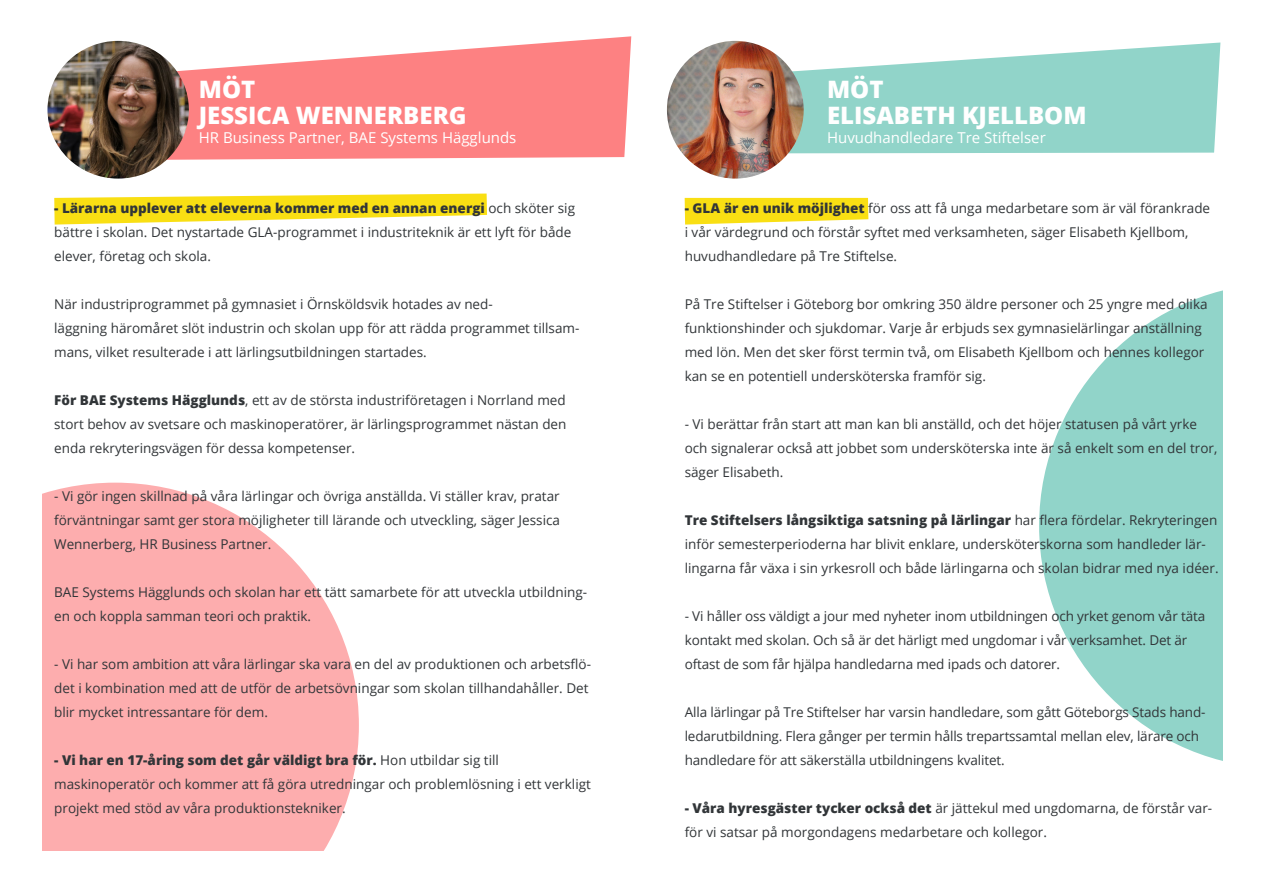
<style>
.page{position:relative;width:1263px;height:893px;background:#fff}
.page>*{position:absolute;margin:0;border:0;box-sizing:border-box;transform-origin:0 0}
.t1{font:800 24px "Open Sans";color:#fff}
.t2{font:15px "Open Sans";color:#fff}
.t3{font:13.5px/24px "Open Sans";color:#313538}
.s1{font-weight:800}
</style>
<div class="page">
<svg style="left:685px;top:198px;width:183px;height:27px;background:#f9e22d"></svg>
<svg style="left:54px;top:194px;width:433px;height:31px"></svg>
<svg style="left:804px;top:43px;width:416px;height:110px;background:#9fd9d0"></svg>
<svg style="left:115px;top:36px;width:516px;height:124px;fill:#fd8182"></svg>
<svg style="left:1039px;top:290px;width:184px;height:471px;fill:#91d4c9"></svg>
<svg style="left:42px;top:483px;width:317px;height:368px;background:#fdb7b7"></svg>
<img style="left:667px;top:41px;width:137px;height:138px">
<img style="left:47px;top:41px;width:142px;height:138px">
<p class="t1" style="left:199px;top:71px;width:58px">MÖT</p>
<p class="t1" style="left:199px;top:97px;width:269px">JESSICA WENNERBERG</p>
<p class="t2" style="left:199px;top:127px;width:319px">HR Business Partner, BAE Systems Hägglunds</p>
<p class="t3" style="left:54px;top:196px;width:522px"><span class="s1">- Lärarna upplever att eleverna kommer med en annan energi</span> och sköter sig bättre i skolan. Det nystartade GLA-programmet i industriteknik är ett lyft för både elever, företag och skola.</p>
<p class="t3" style="left:54px;top:292px;width:527px">När industriprogrammet på gymnasiet i Örnsköldsvik hotades av ned-<br>läggning häromåret slöt industrin och skolan upp för att rädda programmet tillsam&shy;mans, vilket resulterade i att lärlingsutbildningen startades.</p>
<p class="t3" style="left:54px;top:388px;width:514px;text-align:justify"><span class="s1">För BAE Systems Hägglunds</span>, ett av de största industriföretagen i Norrland med stort behov av svetsare och maskinoperatörer, är lärlingsprogrammet nästan den enda rekryteringsvägen för dessa kompetenser.</p>
<p class="t3" style="left:54px;top:484px;width:507px;text-align:justify">- Vi gör ingen skillnad på våra lärlingar och övriga anställda. Vi ställer krav, pratar förväntningar samt ger stora möjligheter till lärande och utveckling, säger Jessica Wennerberg, HR Business Partner.</p>
<p class="t3" style="left:54px;top:580px;width:534px">BAE Systems Hägglunds och skolan har ett tätt samarbete för att utveckla utbildning&shy;en och koppla samman teori och praktik.</p>
<p class="t3" style="left:54px;top:652px;width:538px">- Vi har som ambition att våra lärlingar ska vara en del av produktionen och arbetsflö&shy;det i kombination med att de utför de arbetsövningar som skolan tillhandahåller. Det blir mycket intressantare för dem.</p>
<p class="t3" style="left:54px;top:748px;width:538px"><span class="s1">- Vi har en 17-åring som det går väldigt bra för.</span> Hon utbildar sig till maskinoperatör och kommer att få göra utredningar och problemlösning i ett verkligt projekt med stöd av våra produktionstekniker.</p>
<p class="t1" style="left:827px;top:71px;width:58px">MÖT</p>
<p class="t1" style="left:827px;top:97px;width:261px">ELISABETH KJELLBOM</p>
<p class="t2" style="left:827px;top:127px;width:220px">Huvudhandledare Tre Stiftelser</p>
<p class="t3" style="left:685px;top:196px;width:527px"><span class="s1">- GLA är en unik möjlighet</span> för oss att få unga medarbetare som är väl förankrade i vår värdegrund och förstår syftet med verksamheten, säger Elisabeth Kjellbom, huvudhandledare på Tre Stiftelse.</p>
<p class="t3" style="left:685px;top:292px;width:524px">På Tre Stiftelser i Göteborg bor omkring 350 äldre personer och 25 yngre med olika funktionshinder och sjukdomar. Varje år erbjuds sex gymnasielärlingar anställning med lön. Men det sker först termin två, om Elisabeth Kjellbom och hennes kollegor kan se en potentiell undersköterska framför sig.</p>
<p class="t3" style="left:685px;top:412px;width:534px">- Vi berättar från start att man kan bli anställd, och det höjer statusen på vårt yrke och signalerar också att jobbet som undersköterska inte är så enkelt som en del tror, säger Elisabeth.</p>
<p class="t3" style="left:685px;top:508px;width:535px"><span class="s1">Tre Stiftelsers långsiktiga satsning på lärlingar</span> har flera fördelar. Rekryteringen inför semesterperioderna har blivit enklare, undersköterskorna som handleder lär&shy;lingarna får växa i sin yrkesroll och både lärlingarna och skolan bidrar med nya idéer.</p>
<p class="t3" style="left:685px;top:604px;width:522px">- Vi håller oss väldigt a jour med nyheter inom utbildningen och yrket genom vår täta kontakt med skolan. Och så är det härligt med ungdomar i vår verksamhet. Det är oftast de som får hjälpa handledarna med ipads och datorer.</p>
<p class="t3" style="left:685px;top:700px;width:522px">Alla lärlingar på Tre Stiftelser har varsin handledare, som gått Göteborgs Stads hand&shy;ledarutbildning. Flera gånger per termin hålls trepartssamtal mellan elev, lärare och handledare för att säkerställa utbildningens kvalitet.</p>
<p class="t3" style="left:685px;top:796px;width:529px"><span class="s1">- Våra hyresgäster tycker också det</span> är jättekul med ungdomarna, de förstår var&shy;för vi satsar på morgondagens medarbetare och kollegor.</p>
</div>
